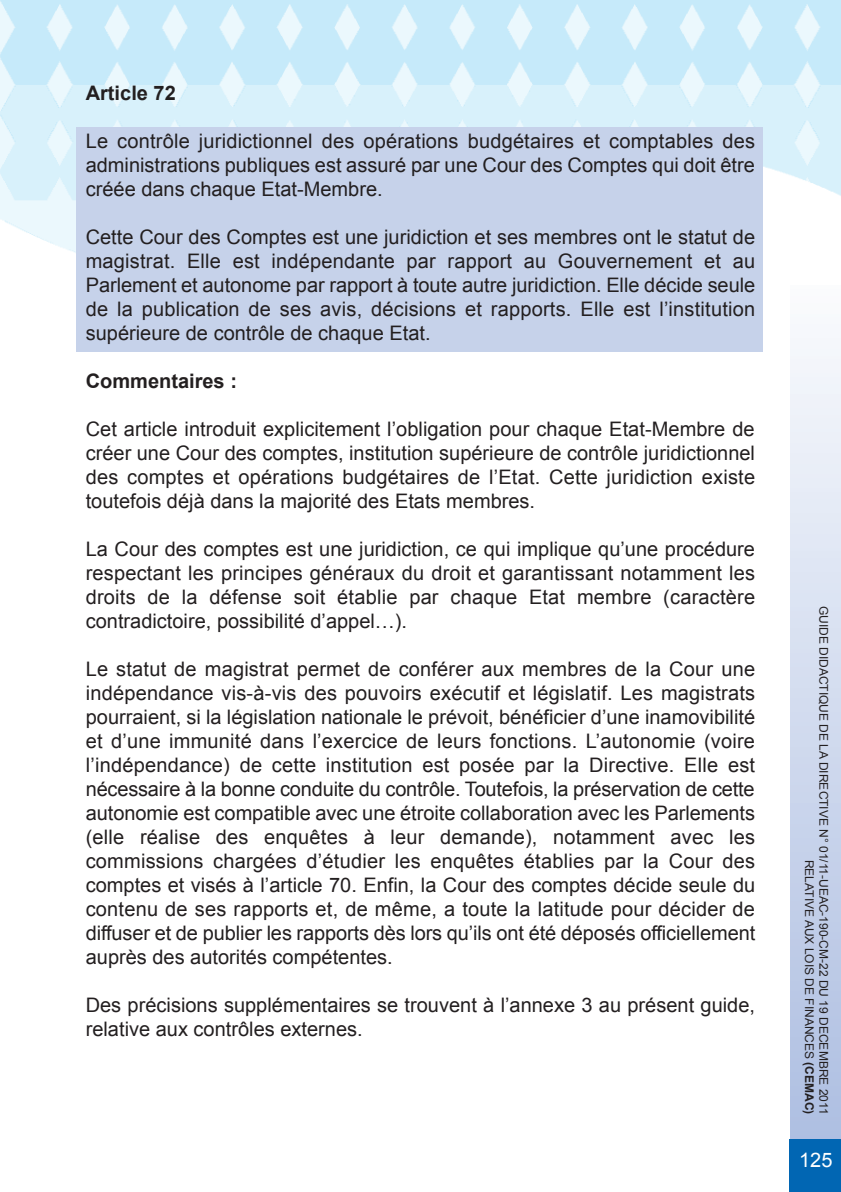
<style>
.page{position:relative;width:841px;height:1192px;background:#fff}
.page>*{position:absolute;margin:0;border:0;box-sizing:border-box;transform-origin:0 0}
.t1{font:20px/24px "Arial";color:#231f20;text-align:justify}
.t2{font:700 20px "Arial";color:#231f20}
.t3{font:20px "Arial";color:#fff}
.t4{font:12px/14.4px "Arial";color:#231f20;text-align:right}
.s1{font-weight:700}
</style>
<div class="page">
<div style="left:790px;top:256px;width:50px;height:887px;background:linear-gradient(to bottom,#fcfdfe,#adbee1)"></div>
<div style="left:789px;top:1139px;width:51px;height:53px;background:#0166b3"></div>
<img style="left:0;top:0;width:840px;height:284px">
<img style="left:790px;top:256px;width:50px;height:28px">
<div style="left:77px;top:127px;width:686px;height:225px;background:#c6d2ea"></div>
<p class="t2" style="left:86px;top:82px;width:92px">Article 72</p>
<p class="t1" style="left:86px;top:129px;width:670px">Le contrôle juridictionnel des opérations budgétaires et comptables des administrations publiques est assuré par une Cour des Comptes qui doit être créée dans chaque Etat-Membre.</p>
<p class="t1" style="left:86px;top:225px;width:671px">Cette Cour des Comptes est une juridiction et ses membres ont le statut de magistrat. Elle est indépendante par rapport au Gouvernement et au Parlement et autonome par rapport à toute autre juridiction. Elle décide seule de la publication de ses avis, décisions et rapports. Elle est l’institution supérieure de contrôle de chaque Etat.</p>
<p class="t2" style="left:86px;top:370px;width:153px">Commentaires :</p>
<p class="t1" style="left:86px;top:417px;width:670px">Cet article introduit explicitement l’obligation pour chaque Etat-Membre de créer une Cour des comptes, institution supérieure de contrôle juridictionnel des comptes et opérations budgétaires de l’Etat. Cette juridiction existe toutefois déjà dans la majorité des Etats membres.</p>
<p class="t1" style="left:86px;top:537px;width:670px">La Cour des comptes est une juridiction, ce qui implique qu’une procédure respectant les principes généraux du droit et garantissant notamment les droits de la défense soit établie par chaque Etat membre (caractère contradictoire, possibilité d’appel…).</p>
<p class="t1" style="left:86px;top:657px;width:671px">Le statut de magistrat permet de conférer aux membres de la Cour une indépendance vis-à-vis des pouvoirs exécutif et législatif. Les magistrats pourraient, si la législation nationale le prévoit, bénéficier d’une inamovibilité et d’une immunité dans l’exercice de leurs fonctions. L’autonomie (voire l’indépendance) de cette institution est posée par la Directive. Elle est nécessaire à la bonne conduite du contrôle. Toutefois, la préservation de cette autonomie est compatible avec une étroite collaboration avec les Parlements (elle réalise des enquêtes à leur demande), notamment avec les commissions chargées d’étudier les enquêtes établies par la Cour des comptes et visés à l’article 70. Enfin, la Cour des comptes décide seule du contenu de ses rapports et, de même, a toute la latitude pour décider de diffuser et de publier les rapports dès lors qu’ils ont été déposés officiellement auprès des autorités compétentes.</p>
<p class="t1" style="left:86px;top:993px;width:670px">Des précisions supplémentaires se trouvent à l’annexe 3 au présent guide, relative aux contrôles externes.</p>
<p class="t4" style="left:830px;top:606px;width:510px;rotate:90deg">GUIDE DIDACTIQUE DE LA DIRECTIVE N° 01/11-UEAC-190-CM-22 DU 19 DECEMBRE 2011<br>RELATIVE AUX LOIS DE FINANCES <span class="s1">(CEMAC)</span></p>
<p class="t3" style="left:799px;top:1149px;width:35px">125</p>
</div>
